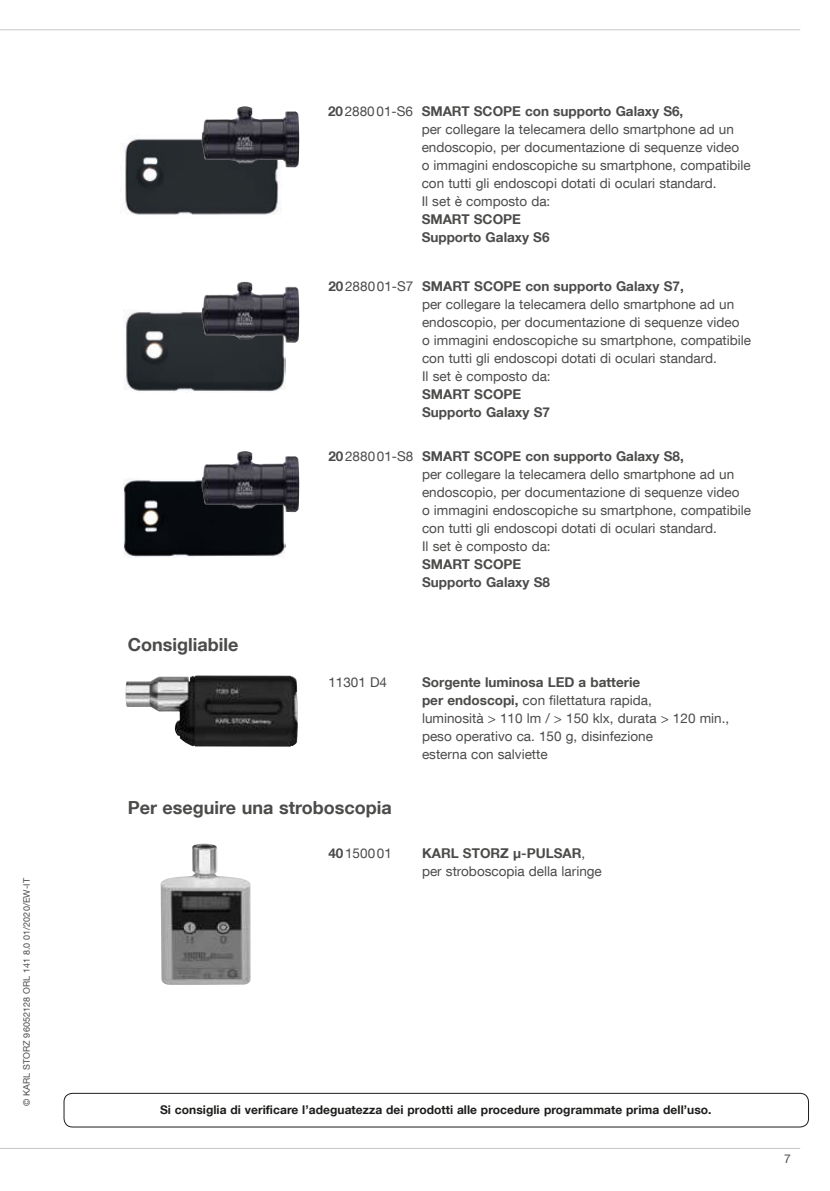
<style>
.page{position:relative;width:830px;height:1191px;background:#fff}
.page>*{position:absolute;margin:0;border:0;box-sizing:border-box;transform-origin:0 0}
.t1{font:700 18px "KS Helvetica Neue";color:#4b4b4a}
.t2{font:13.5px/18px "KS Helvetica Neue";color:#4b4b4a}
.t3{font:700 13.5px/18px "KS Helvetica Neue";color:#4b4b4a}
.t4{font:700 12px "KS Helvetica Neue";letter-spacing:.005em;color:#1d1d1b}
.t5{font:12px "KS Helvetica Neue";color:#4b4b4a}
.t6{font:9px "KS Helvetica Neue";letter-spacing:.01em;color:#4b4b4a}
.s1{font-weight:700}
</style>
<div class="page">
<hr style="left:0;top:29px;width:799px;height:1px;background:#c7c7c6">
<hr style="left:0;top:1148px;width:799px;height:1px;background:#c7c7c6">
<div style="left:64px;top:1093px;width:744px;height:34px;border:1px solid #1d1d1b;border-radius:9px"></div>
<img style="left:125px;top:675px;width:173px;height:71px">
<img style="left:160px;top:843px;width:90px;height:142px">
<img style="left:120px;top:134px;width:161px;height:81px">
<img style="left:201px;top:106px;width:99px;height:61px">
<img style="left:124px;top:309px;width:161px;height:83px">
<img style="left:201px;top:282px;width:99px;height:61px">
<img style="left:124px;top:479px;width:161px;height:78px">
<img style="left:201px;top:451px;width:99px;height:61px">
<p class="t6" style="left:21px;top:1106px;width:229px;rotate:-90deg">© KARL STORZ 96052128 ORL 141 8.0 01/2020/EW-IT</p>
<h1 class="t1" style="left:128px;top:633px;width:112px">Consigliabile</h1>
<p class="t2" style="left:421px;top:102px;width:330px;text-indent:-94px"><span class="s1">20</span>288001-S6 <span class="s1">SMART SCOPE con supporto Galaxy S6,<br></span>per collegare la telecamera dello smartphone ad un endoscopio, per documentazione di sequenze video<br>o immagini endoscopiche su smartphone, compatibile con tutti gli endoscopi dotati di oculari standard.<br>Il set è composto da:</p>
<p class="t3" style="left:421px;top:210px;width:129px">SMART SCOPE<br>Supporto Galaxy S6</p>
<p class="t2" style="left:422px;top:277px;width:330px;text-indent:-94px"><span class="s1">20</span>288001-S7 <span class="s1">SMART SCOPE con supporto Galaxy S7,<br></span>per collegare la telecamera dello smartphone ad un endoscopio, per documentazione di sequenze video<br>o immagini endoscopiche su smartphone, compatibile con tutti gli endoscopi dotati di oculari standard.<br>Il set è composto da:</p>
<p class="t3" style="left:422px;top:385px;width:129px">SMART SCOPE<br>Supporto Galaxy S7</p>
<p class="t2" style="left:422px;top:446px;width:330px;text-indent:-94px"><span class="s1">20</span>288001-S8 <span class="s1">SMART SCOPE con supporto Galaxy S8,<br></span>per collegare la telecamera dello smartphone ad un endoscopio, per documentazione di sequenze video<br>o immagini endoscopiche su smartphone, compatibile con tutti gli endoscopi dotati di oculari standard.<br>Il set è composto da:</p>
<p class="t3" style="left:422px;top:554px;width:129px">SMART SCOPE<br>Supporto Galaxy S8</p>
<p class="t2" style="left:328px;top:673px;width:60px">11301 D4</p>
<p class="t2" style="left:422px;top:673px;width:308px"><span class="s1">Sorgente luminosa LED a batterie<br>per endoscopi,</span> con filettatura rapida,<br>luminosità &gt; 110 lm / &gt; 150 klx, durata &gt; 120 min., peso operativo ca. 150 g, disinfezione<br>esterna con salviette</p>
<h1 class="t1" style="left:128px;top:796px;width:265px">Per eseguire una stroboscopia</h1>
<p class="t2" style="left:328px;top:843px;width:65px"><span class="s1">40</span>150001</p>
<p class="t2" style="left:422px;top:843px;width:181px"><span class="s1">KARL STORZ μ-PULSAR</span>, per stroboscopia della laringe</p>
<p class="t4" style="left:160px;top:1102px;width:552px">Si consiglia di verificare l’adeguatezza dei prodotti alle procedure programmate prima dell’uso.</p>
<p class="t5" style="left:783px;top:1151px;width:8px">7</p>
</div>
